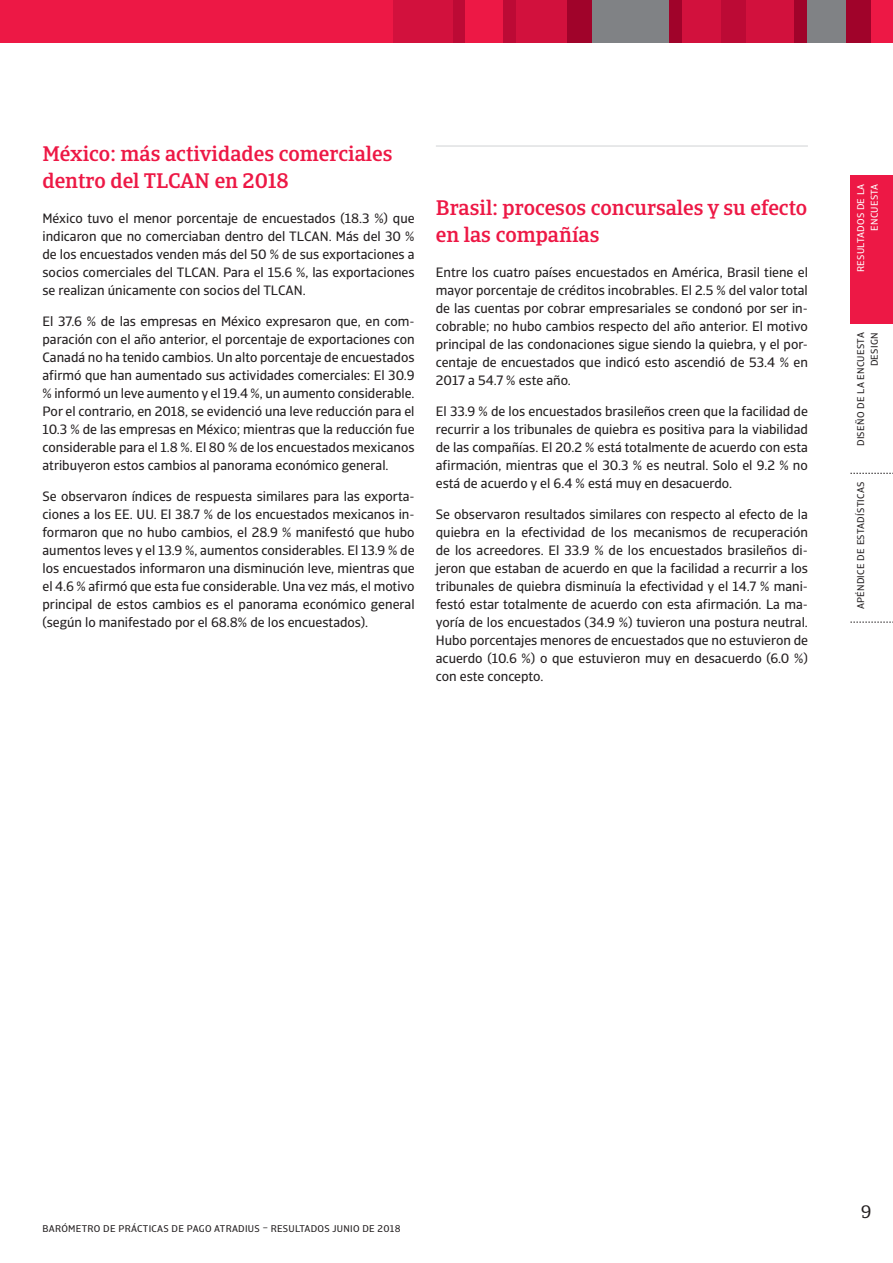
<style>
.page{position:relative;width:893px;height:1263px;background:#fff}
.page>*{position:absolute;margin:0;border:0;box-sizing:border-box;transform-origin:0 0}
.neo_headline{font:500 21px/27px "Catalana";color:#ed1845}
.t1{font:18px "Catalana";color:#231f20}
.body{font:13.5px/18px "Catalana Sans";color:#231f20;text-align:justify}
.t2{font:9.75px/13.5px "Catalana Sans";letter-spacing:.03em;color:#231f20;text-align:right}
.t3{font:9.75px/13.5px "Catalana Sans";letter-spacing:.03em;color:#fff;text-align:right}
</style>
<div class="page">
<div style="left:0;top:0;width:893px;height:43px;background:#ed1845"></div>
<div style="left:452px;top:0;width:13px;height:43px;background:#bc0a35"></div>
<div style="left:393px;top:0;width:59px;height:43px;background:#d2113d"></div>
<div style="left:516px;top:0;width:51px;height:43px;background:#d2113d"></div>
<div style="left:746px;top:0;width:49px;height:43px;background:#d2113d"></div>
<div style="left:567px;top:0;width:26px;height:43px;background:#a0032a"></div>
<div style="left:720px;top:0;width:26px;height:43px;background:#bc0a35"></div>
<div style="left:846px;top:0;width:25px;height:43px;background:#a0032a"></div>
<div style="left:503px;top:0;width:13px;height:43px;background:#bc0a35"></div>
<div style="left:593px;top:0;width:76px;height:43px;background:#808285"></div>
<div style="left:669px;top:0;width:13px;height:43px;background:#a0032a"></div>
<div style="left:682px;top:0;width:38px;height:43px;background:#d2113d"></div>
<div style="left:807px;top:0;width:39px;height:43px;background:#808285"></div>
<div style="left:795px;top:0;width:12px;height:43px;background:#a0032a"></div>
<div style="left:850px;top:175px;width:43px;height:149px;background:#ed1845"></div>
<svg style="left:850px;top:473px;width:43px;height:1px"></svg>
<svg style="left:850px;top:622px;width:43px;height:1px"></svg>
<hr style="left:436px;top:146px;width:372px;height:1px;background:#d1d2d4">
<p class="neo_headline" style="left:43px;top:141px;width:351px">México: más actividades comerciales dentro del TLCAN en 2018</p>
<p class="body" style="left:43px;top:210px;width:374px">México tuvo el menor porcentaje de encuestados (18.3 %) que indicaron que no comerciaban dentro del TLCAN. Más del 30 % de los encuestados venden más del 50 % de sus exportaciones a socios comerciales del TLCAN. Para el 15.6 %, las exportaciones se realizan únicamente con socios del TLCAN.</p>
<p class="body" style="left:43px;top:313px;width:374px">El 37.6 % de las empresas en México expresaron que, en com&shy;paración con el año anterior, el porcentaje de exportaciones con Canadá no ha tenido cambios. Un alto porcentaje de encuestados afirmó que han aumentado sus actividades comerciales: El 30.9 % informó un leve aumento y el 19.4 %, un aumento considerable.<br>Por el contrario, en 2018, se evidenció una leve reducción para el 10.3 % de las empresas en México; mientras que la reducción fue considerable para el 1.8 %. El 80 % de los encuestados mexicanos atribuyeron estos cambios al panorama económico general.</p>
<p class="body" style="left:43px;top:487px;width:374px">Se observaron índices de respuesta similares para las exporta&shy;ciones a los EE. UU. El 38.7 % de los encuestados mexicanos in&shy;formaron que no hubo cambios, el 28.9 % manifestó que hubo aumentos leves y el 13.9 %, aumentos considerables. El 13.9 % de los encuestados informaron una disminución leve, mientras que el 4.6 % afirmó que esta fue considerable. Una vez más, el motivo principal de estos cambios es el panorama económico general (según lo manifestado por el 68.8% de los encuestados).</p>
<p class="neo_headline" style="left:436px;top:195px;width:373px">Brasil: procesos concursales y su efecto en las compañías</p>
<p class="body" style="left:436px;top:264px;width:374px">Entre los cuatro países encuestados en América, Brasil tiene el mayor porcentaje de créditos incobrables. El 2.5 % del valor total de las cuentas por cobrar empresariales se condonó por ser in&shy;cobrable; no hubo cambios respecto del año anterior. El motivo principal de las condonaciones sigue siendo la quiebra, y el por&shy;centaje de encuestados que indicó esto ascendió de 53.4 % en 2017 a 54.7 % este año.</p>
<p class="body" style="left:436px;top:403px;width:374px">El 33.9 % de los encuestados brasileños creen que la facilidad de recurrir a los tribunales de quiebra es positiva para la viabilidad de las compañías. El 20.2 % está totalmente de acuerdo con esta afirmación, mientras que el 30.3 % es neutral. Solo el 9.2 % no está de acuerdo y el 6.4 % está muy en desacuerdo.</p>
<p class="body" style="left:436px;top:505px;width:374px">Se observaron resultados similares con respecto al efecto de la quiebra en la efectividad de los mecanismos de recuperación de los acreedores. El 33.9 % de los encuestados brasileños di&shy;jeron que estaban de acuerdo en que la facilidad a recurrir a los tribunales de quiebra disminuía la efectividad y el 14.7 % mani&shy;festó estar totalmente de acuerdo con esta afirmación. La ma&shy;yoría de los encuestados (34.9 %) tuvieron una postura neutral.<br>Hubo porcentajes menores de encuestados que no estuvieron de acuerdo (10.6 %) o que estuvieron muy en desacuerdo (6.0 %) con este concepto.</p>
<p class="t3" style="left:854px;top:272px;width:90px;rotate:-90deg">RESULTADOS DE LA<br>ENCUESTA</p>
<p class="t2" style="left:854px;top:446px;width:115px;rotate:-90deg">DISEÑO DE LA ENCUESTA<br>DESIGN</p>
<p class="t2" style="left:854px;top:609px;width:129px;rotate:-90deg">APÉNDICE DE ESTADÍSTICAS</p>
<p class="t2" style="left:43px;top:1222px;width:360px">BARÓMETRO DE PRÁCTICAS DE PAGO ATRADIUS – RESULTADOS JUNIO DE 2018</p>
<h2 class="t1" style="left:861px;top:1201px;width:12px">9</h2>
</div>
